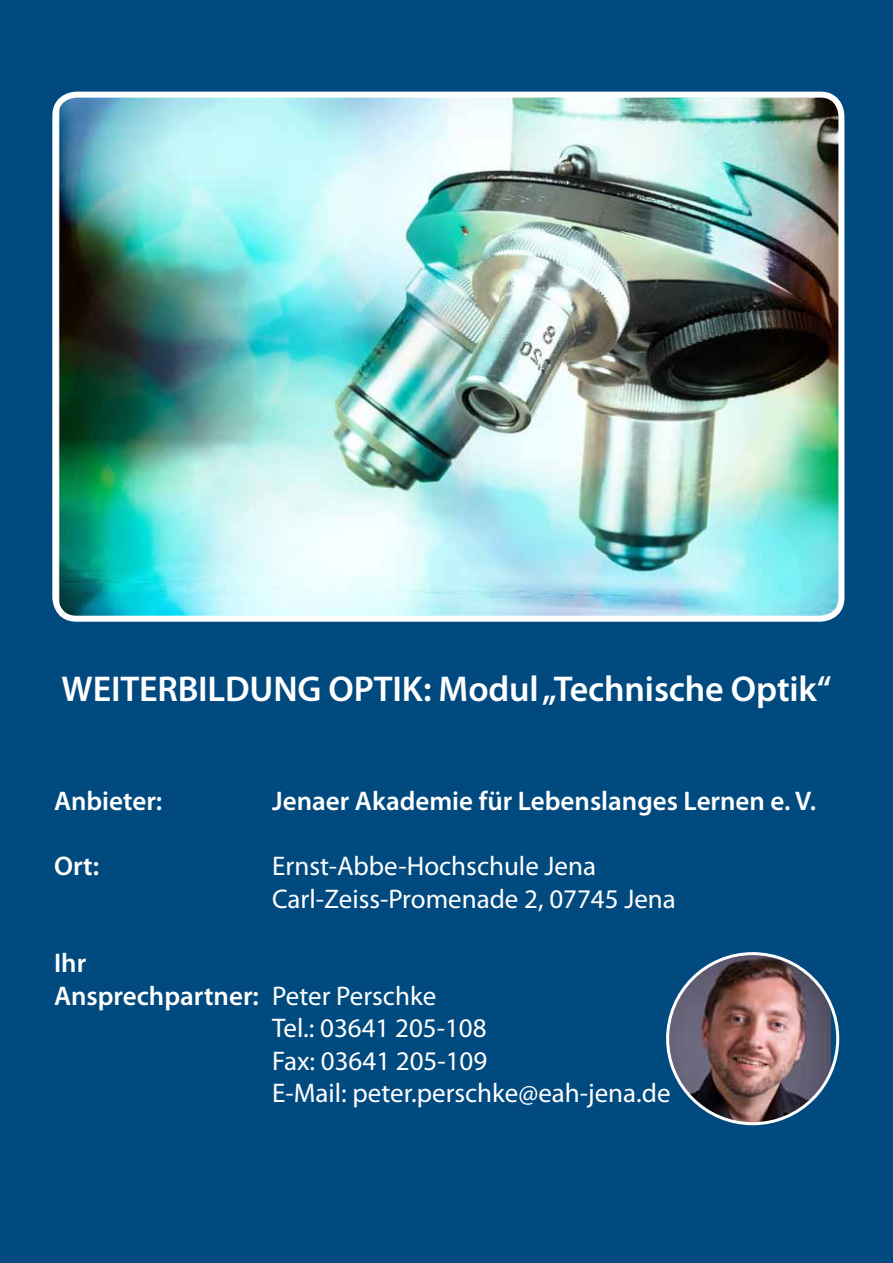
<style>
.page{position:relative;width:893px;height:1263px;background:#004a80}
.page>*{position:absolute;margin:0;border:0;box-sizing:border-box;transform-origin:0 0}
.t1{font:600 36px "Myriad Pro";letter-spacing:-.005em;color:#fff}
.t2{font:27px/32.4px "Myriad Pro";color:#fff}
.t3{font:600 27px/32.4px "Myriad Pro";color:#fff}
</style>
<div class="page">
<img style="left:59px;top:95px;width:782px;height:520px">
<div style="left:52px;top:92px;width:792px;height:530px;border:6px solid #fff;border-radius:21px"></div>
<img style="left:668px;top:954px;width:163px;height:170px">
<h1 class="t1" style="left:62px;top:666px;width:771px">WEITERBILDUNG OPTIK: Modul „Technische Optik“</h1>
<p class="t3" style="left:54px;top:784px;width:110px">Anbieter:</p>
<p class="t3" style="left:54px;top:849px;width:47px">Ort:</p>
<p class="t3" style="left:272px;top:784px;width:545px">Jenaer Akademie für Lebenslanges Lernen e. V.</p>
<p class="t2" style="left:272px;top:849px;width:405px">Ernst-Abbe-Hochschule Jena<br>Carl-Zeiss-Promenade 2, 07745 Jena</p>
<p class="t3" style="left:54px;top:946px;width:206px">Ihr<br>Ansprechpartner:</p>
<p class="t2" style="left:272px;top:979px;width:400px">Peter Perschke<br>Tel.: 03641 205-108<br>Fax: 03641 205-109<br>E-Mail: peter.perschke@eah-jena.de</p>
</div>
